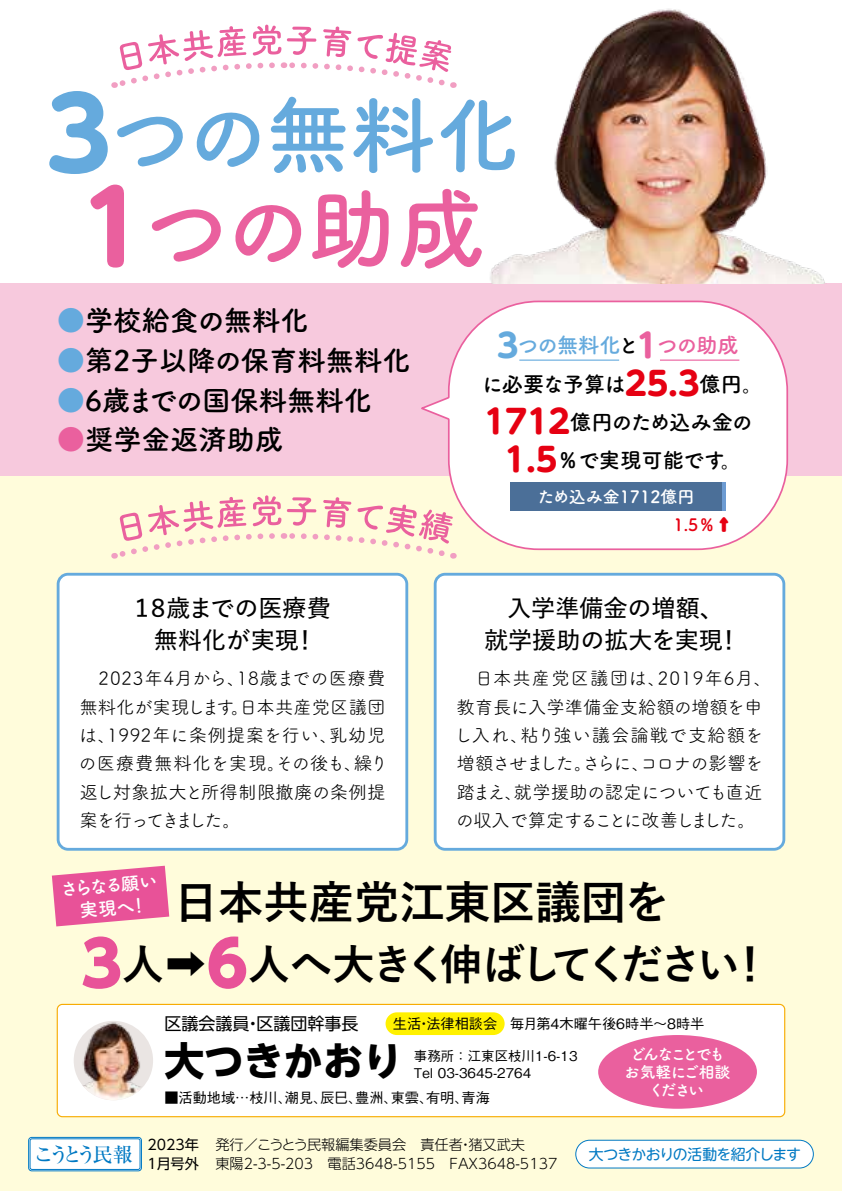
<style>
.page{position:relative;width:842px;height:1191px;background:#fff}
.page>*{position:absolute;margin:0;border:0;box-sizing:border-box;transform-origin:0 0}
.t1{font:700 89.2px "Tsuku A Rd Gothic";color:#ea609e}
.t2{font:700 85px "Tsuku A Rd Gothic";letter-spacing:-.03em;color:#65aadd}
.t3{font:700 45.4px "Yu Go Pr 6 N";color:#000}
.t4{font:700 42.6px "Yu Go Pr 6 N";letter-spacing:-.12em;color:#000}
.t5{font:700 39.6px "UD Shin Go NT Pro";color:#000}
.t6{font:700 28.4px "Tsuku A Rd Gothic";color:#000}
.t7{font:600 24px/32.6px "Yu Go Pr 6 N";color:#000;text-align:center}
.t8{font:700 21.2px "Tsuku A Rd Gothic";letter-spacing:-.04em;color:#000}
.t9{font:700 21.2px "Tsuku A Rd Gothic";letter-spacing:-.05em;color:#000}
.t10{font:700 21.2px "Tsuku A Rd Gothic";letter-spacing:-.06em;color:#65aadd}
.t11{font:700 21.2px "Tsuku A Rd Gothic";color:#000}
.t12{font:500 19.8px "Ryumin Pro";letter-spacing:-.24em;color:#0079c3}
.t13{font:18.4px/28.4px "Tsuku A Rd Gothic";letter-spacing:-.005em;color:#000}
.t14{font:700 18.4px/22.6px "Tsuku A Rd Gothic";color:#fff;text-align:center}
.t15{font:17px "UD Shin Go NT Pro";color:#000}
.t16{font:700 17px "Tsuku A Rd Gothic";color:#fff}
.t17{font:700 17px "Tsuku A Rd Gothic";color:#e60012}
.t18{font:700 15.8px/18.2px "Tsuku A Rd Gothic";letter-spacing:-.13em;color:#fff;text-align:center}
.t19{font:14.8px "UD Shin M Go Pro";letter-spacing:-.055em;color:#0079c3}
.t20{font:300 14.2px/18.4px "UD Shin Go NT Pro";color:#000}
.t21{font:500 14.2px "Gothic BBB Pro";color:#000}
.t22{font:14.2px/18.4px "UD Shin Go NT Pro";color:#000}
.t23{font:500 13.4px/17px "Gothic BBB Pro";color:#000}
.s1{font-family:"UD Shin M Go Pro";font-size:99.2px}
.s2{color:#65aadd}
.s3{color:#ea609e}
.s4{font-family:"UD Shin M Go Pro";font-size:32.6px}
.s5{color:#000}
.s6{font-family:"UD Shin M Go Pro";font-size:32.6px;color:#ea609e}
.s7{font-family:"UD Shin M Go Pro";font-size:32.6px;color:#e60012}
.s8{font-family:"UD Shin Go NT Pro";font-weight:800;font-size:62.4px;color:#e85298}
</style>
<div class="page">
<div style="left:0;top:283px;width:842px;height:193px;background:#f7c9dd"></div>
<div style="left:0;top:476px;width:842px;height:715px;background:#fffcdb"></div>
<div style="left:58px;top:574px;width:349px;height:275px;background:#fff;border-radius:10px"></div>
<div style="left:57px;top:573px;width:351px;height:277px;border:3px solid #65aadd;border-radius:10px"></div>
<div style="left:435px;top:574px;width:349px;height:275px;background:#fff;border-radius:10px"></div>
<div style="left:434px;top:573px;width:351px;height:277px;border:3px solid #65aadd;border-radius:10px"></div>
<div style="left:57px;top:1004px;width:728px;height:112px;background:#fff;border-radius:5px"></div>
<div style="left:57px;top:1003px;width:728px;height:114px;border:1px solid #f7ab00;border-radius:5px"></div>
<div style="left:29px;top:1137px;width:112px;height:33px;background:#fff;border-radius:3px"></div>
<div style="left:28px;top:1137px;width:114px;height:34px;border:1px solid #0079c3;border-radius:3px"></div>
<div style="left:30px;top:1138px;width:110px;height:31px;border:1px solid #0079c3;border-radius:2px"></div>
<img style="left:74px;top:1020px;width:79px;height:80px;border-radius:40px">
<img style="left:454px;top:8px;width:371px;height:275px">
<svg style="left:52px;top:865px;width:117px;height:61px"></svg>
<svg style="left:113px;top:495px;width:341px;height:64px"></svg>
<svg style="left:113px;top:25px;width:341px;height:63px"></svg>
<div style="left:576px;top:1140px;width:237px;height:28px;background:#fff;border-radius:14px"></div>
<div style="left:575px;top:1140px;width:239px;height:28px;border:1px solid #0079c3;border-radius:14px"></div>
<svg style="left:417px;top:300px;width:372px;height:251px"></svg>
<div style="left:510px;top:482px;width:216px;height:28px;background:#4b6f98"></div>
<hr style="left:722px;top:482px;width:4px;height:28px;background:#6c9bd2">
<hr style="left:519px;top:359px;width:100px;height:2px;background:#65aadd">
<hr style="left:660px;top:359px;width:79px;height:2px;background:#ea609e">
<div style="left:386px;top:1012px;width:119px;height:23px;background:#fff100;border-radius:11px"></div>
<div style="left:598px;top:1035px;width:159px;height:73px;background:#ea609e;border-radius:50%"></div>
<h2 class="t2" style="left:29px;top:69px;width:493px"><span class="s1">３</span>つの無料化</h2>
<h1 class="t1" style="left:63px;top:159px;width:424px"><span class="s1">１</span>つの助成</h1>
<h3 class="t6" style="left:57px;top:298px;width:253px"><span class="s2">●</span>学校給食の無料化</h3>
<h3 class="t6" style="left:57px;top:338px;width:356px"><span class="s2">●</span>第2子以降の保育料無料化</h3>
<h3 class="t6" style="left:57px;top:378px;width:317px"><span class="s2">●</span>6歳までの国保料無料化</h3>
<h3 class="t6" style="left:57px;top:417px;width:228px"><span class="s3">●</span>奨学金返済助成</h3>
<p class="t10" style="left:491px;top:329px;width:249px"><span class="s4">３</span>つの無料化<span class="s5">と</span><span class="s6">１</span><span class="s3">つの助成</span></p>
<p class="t8" style="left:482px;top:367px;width:283px">に必要な予算は<span class="s7">25.3</span>億円。</p>
<p class="t9" style="left:484px;top:405px;width:271px"><span class="s7">1712</span>億円のため込み金の</p>
<p class="t11" style="left:505px;top:444px;width:239px"><span class="s7">1.5</span>％で実現可能です。</p>
<p class="t16" style="left:538px;top:483px;width:158px">ため込み金1712億円</p>
<p class="t17" style="left:674px;top:511px;width:60px">1.5％⬆</p>
<h3 class="t7" style="left:130px;top:588px;width:202px">１８歳までの医療費無料化が実現！</h3>
<h3 class="t7" style="left:484px;top:588px;width:258px">入学準備金の増額、<br>就学援助の拡大を実現！</h3>
<p class="t13" style="left:79px;top:663px;width:311px">　2023年4月から、18歳までの医療費無料化が実現します。日本共産党区議団は、1992年に条例提案を行い、乳幼児の医療費無料化を実現。その後も、繰り返し対象拡大と所得制限撤廃の条例提案を行ってきました。</p>
<p class="t13" style="left:454px;top:663px;width:319px">　日本共産党区議団は、2019年6月、教育長に入学準備金支給額の増額を申し入れ、粘り強い議会論戦で支給額を増額させました。さらに、コロナの影響を踏まえ、就学援助の認定についても直近の収入で算定することに改善しました。</p>
<p class="t14" style="left:59px;top:876px;width:99px;rotate:-5deg">さらなる願い実現へ！</p>
<h3 class="t3" style="left:173px;top:876px;width:497px">日本共産党江東区議団を</h3>
<h3 class="t4" style="left:70px;top:940px;width:702px"><span class="s8">３</span>人➡<span class="s8">６</span>人へ大きく伸ばしてください！</h3>
<p class="t12" style="left:34px;top:1138px;width:100px">こうとう民報</p>
<p class="t15" style="left:164px;top:1010px;width:195px">区議会議員・区議団幹事長</p>
<h3 class="t5" style="left:164px;top:1028px;width:240px">大つきかおり</h3>
<p class="t21" style="left:393px;top:1012px;width:313px">生活・法律相談会 毎月第4木曜午後６時半～8時半</p>
<p class="t18" style="left:624px;top:1043px;width:108px">どんなことでもお気軽にご相談ください</p>
<p class="t23" style="left:414px;top:1045px;width:165px">事務所：江東区枝川1-6-13<br>Tel 03-3645-2764</p>
<p class="t21" style="left:164px;top:1086px;width:327px">■活動地域…枝川、潮見、辰巳、豊洲、東雲、有明、青海</p>
<p class="t22" style="left:147px;top:1135px;width:53px">2023年<br>1月号外</p>
<p class="t20" style="left:215px;top:1135px;width:343px">発行／こうとう民報編集委員会　責任者・猪又武夫　<br>東陽2-3-5-203　電話3648-5155　FAX3648-5137</p>
<p class="t19" style="left:589px;top:1142px;width:214px">大つきかおりの活動を紹介します</p>
</div>
